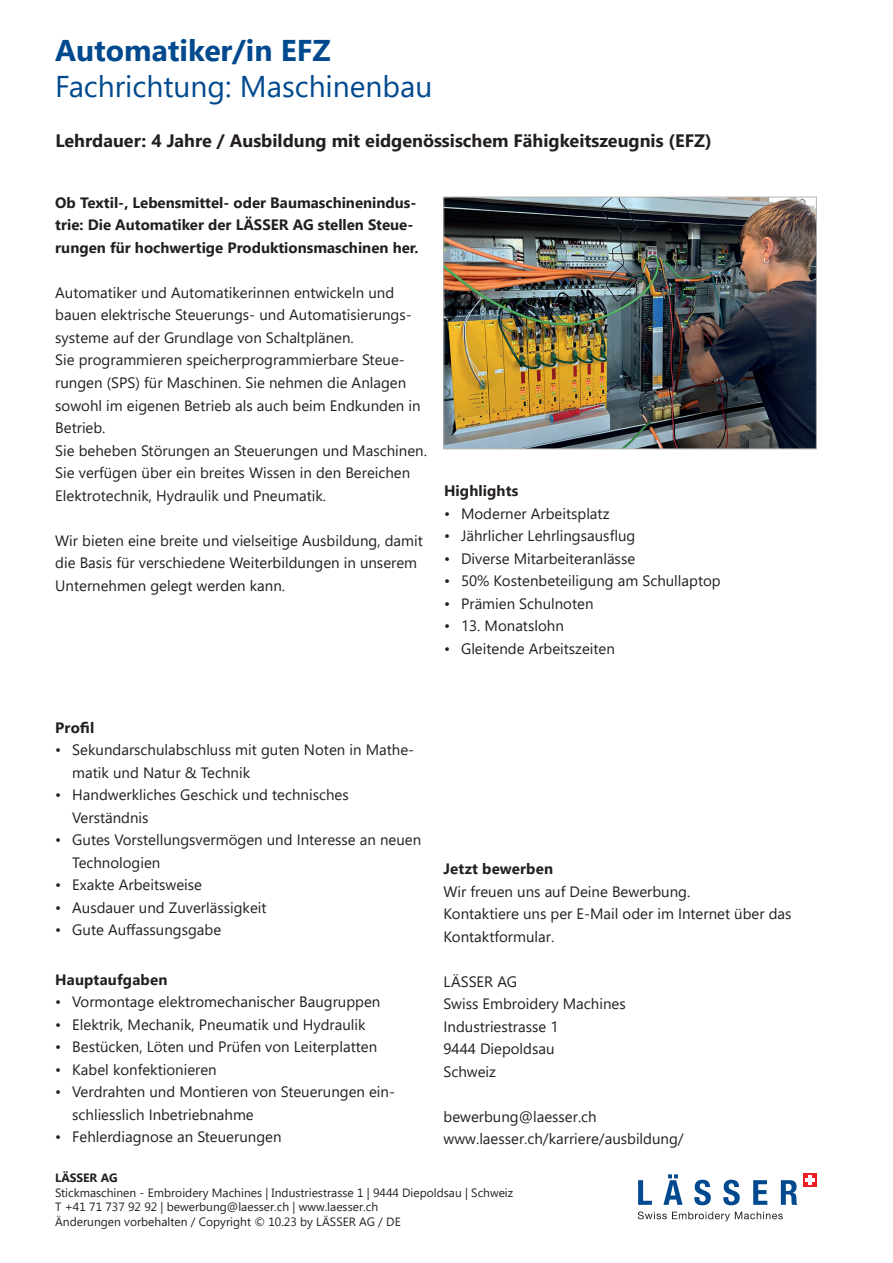
<style>
.page{position:relative;width:893px;height:1263px;background:#fff}
.page>*{position:absolute;margin:0;border:0;box-sizing:border-box;transform-origin:0 0}
.t1{font:30px "Segoe UI";color:#01498e}
.t2{font:700 30px "Segoe UI";color:#01498e}
.t3{font:700 18px "Segoe UI";color:#231f20}
.t4{font:15px/22.5px "Segoe UI";color:#231f20}
.t5{font:700 15px/22.5px "Segoe UI";color:#231f20}
.t6{font:12px/14.4px "Segoe UI";color:#231f20}
.t7{font:700 12px "Segoe UI";color:#231f20}
</style>
<div class="page">
<svg style="left:638px;top:1180px;width:14px;height:25px"></svg>
<svg style="left:663px;top:1174px;width:20px;height:31px"></svg>
<svg style="left:694px;top:1180px;width:17px;height:25px"></svg>
<svg style="left:723px;top:1180px;width:17px;height:25px"></svg>
<svg style="left:753px;top:1180px;width:14px;height:25px"></svg>
<svg style="left:781px;top:1180px;width:16px;height:25px"></svg>
<svg style="left:638px;top:1211px;width:145px;height:10px"></svg>
<div style="left:803px;top:1174px;width:13px;height:13px;background:#ee1d23"></div>
<hr style="left:805px;top:1178px;width:10px;height:4px;background:#fff">
<hr style="left:808px;top:1175px;width:4px;height:10px;background:#fff">
<img style="left:446px;top:199px;width:369px;height:248px">
<div style="left:444px;top:197px;width:373px;height:252px;border:1px solid #b2b5b5"></div>
<h1 class="t2" style="left:55px;top:22px;width:277px">Automatiker/in EFZ</h1>
<h1 class="t1" style="left:55px;top:58px;width:379px">Fachrichtung: Maschinenbau</h1>
<p class="t3" style="left:55px;top:124px;width:658px">Lehrdauer: 4 Jahre / Ausbildung mit eidgenössischem Fähigkeitszeugnis (EFZ)</p>
<p class="t5" style="left:55px;top:190px;width:365px">Ob Textil-, Lebensmittel- oder Baumaschinenindus&shy;trie: Die Automatiker der LÄSSER AG stellen Steue&shy;rungen für hochwertige Produktionsmaschinen her.</p>
<p class="t4" style="left:55px;top:280px;width:373px">Automatiker und Automatikerinnen entwickeln und bauen elektrische Steuerungs- und Automatisierungs&shy;systeme auf der Grundlage von Schaltplänen.<br>Sie programmieren speicherprogrammierbare Steue&shy;rungen (SPS) für Maschinen. Sie nehmen die Anlagen sowohl im eigenen Betrieb als auch beim Endkunden in Betrieb.<br>Sie beheben Störungen an Steuerungen und Maschinen.<br>Sie verfügen über ein breites Wissen in den Bereichen Elektrotechnik, Hydraulik und Pneumatik.</p>
<p class="t4" style="left:55px;top:528px;width:369px">Wir bieten eine breite und vielseitige Ausbildung, damit die Basis für verschiedene Weiterbildungen in unserem<br>Unternehmen gelegt werden kann.</p>
<p class="t5" style="left:444px;top:479px;width:76px">Highlights</p>
<p class="t4" style="left:444px;top:501px;width:167px">• Moderner Arbeitsplatz</p>
<p class="t4" style="left:444px;top:523px;width:193px">• Jährlicher Lehrlingsausflug</p>
<p class="t4" style="left:444px;top:546px;width:193px">• Diverse Mitarbeiteranlässe</p>
<p class="t4" style="left:444px;top:568px;width:278px">• 50% Kostenbeteiligung am Schullaptop</p>
<p class="t4" style="left:444px;top:591px;width:151px">• Prämien Schulnoten</p>
<p class="t4" style="left:444px;top:613px;width:121px">• 13. Monatslohn</p>
<p class="t4" style="left:444px;top:636px;width:172px">• Gleitende Arbeitszeiten</p>
<p class="t5" style="left:55px;top:715px;width:41px">Profil</p>
<p class="t4" style="left:72px;top:737px;width:343px;text-indent:-17px">• Sekundarschulabschluss mit guten Noten in Mathe&shy;matik und Natur &amp; Technik</p>
<p class="t4" style="left:72px;top:782px;width:278px;text-indent:-17px">• Handwerkliches Geschick und technisches<br>Verständnis</p>
<p class="t4" style="left:72px;top:827px;width:350px;text-indent:-17px">• Gutes Vorstellungsvermögen und Interesse an neuen<br>Technologien</p>
<p class="t4" style="left:55px;top:872px;width:148px">• Exakte Arbeitsweise</p>
<p class="t4" style="left:55px;top:895px;width:213px">• Ausdauer und Zuverlässigkeit</p>
<p class="t4" style="left:55px;top:917px;width:167px">• Gute Auffassungsgabe</p>
<p class="t5" style="left:55px;top:967px;width:114px">Hauptaufgaben</p>
<p class="t4" style="left:55px;top:989px;width:327px">• Vormontage elektromechanischer Baugruppen</p>
<p class="t4" style="left:55px;top:1012px;width:312px">• Elektrik, Mechanik, Pneumatik und Hydraulik</p>
<p class="t4" style="left:55px;top:1034px;width:323px">• Bestücken, Löten und Prüfen von Leiterplatten</p>
<p class="t4" style="left:55px;top:1057px;width:163px">• Kabel konfektionieren</p>
<p class="t4" style="left:72px;top:1079px;width:324px;text-indent:-17px">• Verdrahten und Montieren von Steuerungen ein&shy;schliesslich Inbetriebnahme</p>
<p class="t4" style="left:55px;top:1124px;width:228px">• Fehlerdiagnose an Steuerungen</p>
<p class="t5" style="left:444px;top:857px;width:111px">Jetzt bewerben</p>
<p class="t4" style="left:444px;top:879px;width:349px">Wir freuen uns auf Deine Bewerbung.<br>Kontaktiere uns per E-Mail oder im Internet über das<br>Kontaktformular.</p>
<p class="t4" style="left:444px;top:969px;width:184px">LÄSSER AG<br>Swiss Embroidery Machines<br>Industriestrasse 1<br>9444 Diepoldsau<br>Schweiz</p>
<p class="t4" style="left:444px;top:1104px;width:242px">bewerbung@laesser.ch www.laesser.ch/karriere/ausbildung/</p>
<p class="t7" style="left:55px;top:1167px;width:64px">LÄSSER AG</p>
<p class="t6" style="left:55px;top:1184px;width:460px">Stickmaschinen - Embroidery Machines | Industriestrasse 1 | 9444 Diepoldsau | Schweiz<br>T +41 71 737 92 92 | bewerbung@laesser.ch | www.laesser.ch<br>Änderungen vorbehalten / Copyright © 10.23 by LÄSSER AG / DE</p>
</div>
